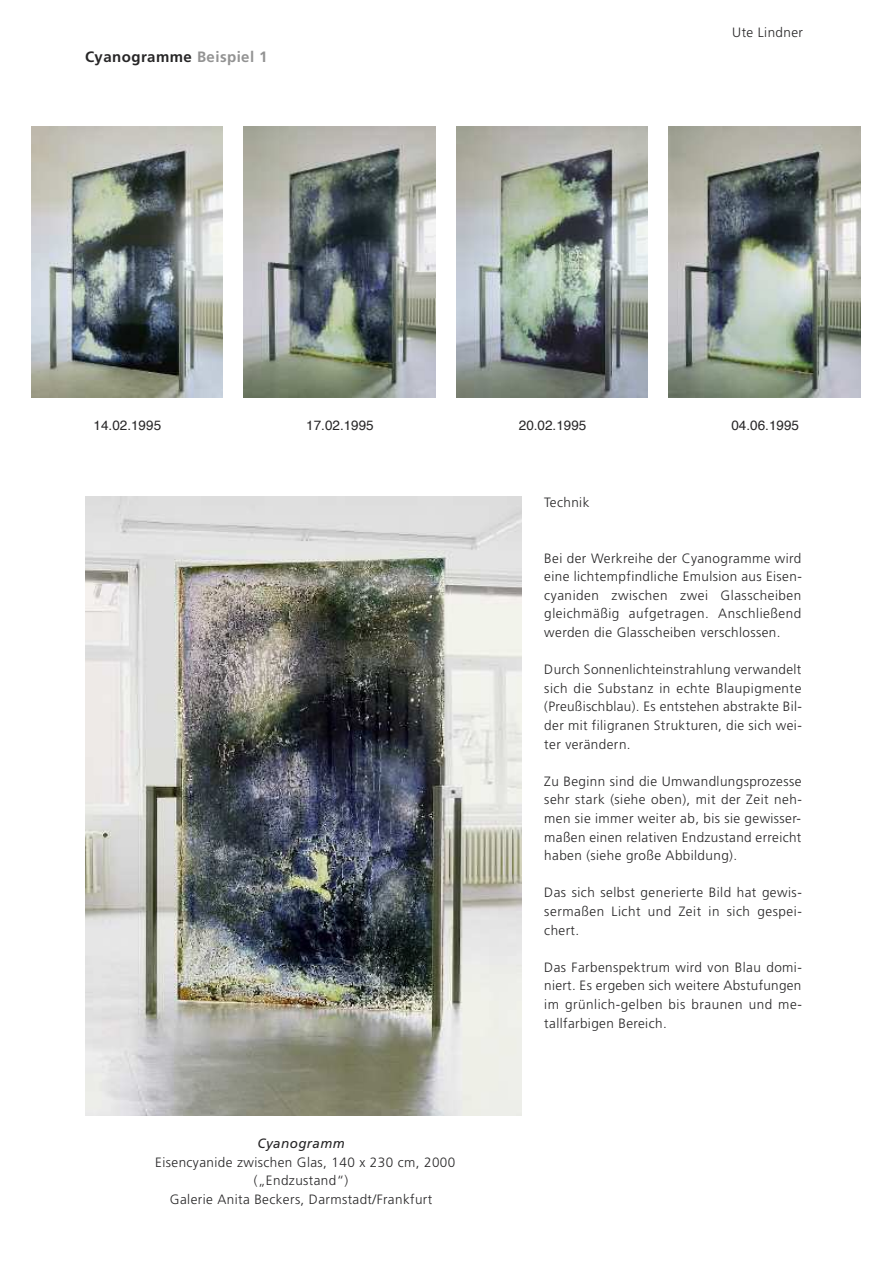
<style>
.page{position:relative;width:893px;height:1263px;background:#fff}
.page>*{position:absolute;margin:0;border:0;box-sizing:border-box;transform-origin:0 0}
.t1{font:700 15px "Frutiger";letter-spacing:.03em;color:#272627}
.t2{font:300 13.5px/18.6px "Frutiger";letter-spacing:.03em;color:#272627;text-align:justify}
.t3{font:13.5px "Helvetica";color:#272627}
.t4{font:italic 13.5px "Frutiger";letter-spacing:.03em;color:#272627}
.s1{color:#939393}
</style>
<div class="page">
<img style="left:31px;top:127px;width:191px;height:270px">
<img style="left:244px;top:127px;width:191px;height:270px">
<img style="left:456px;top:127px;width:192px;height:270px">
<img style="left:669px;top:127px;width:191px;height:270px">
<img style="left:85px;top:497px;width:436px;height:619px">
<p class="t1" style="left:85px;top:51px;width:184px">Cyanogramme <span class="s1">Beispiel 1</span></p>
<p class="t2" style="left:732px;top:24px;width:72px">Ute Lindner</p>
<p class="t3" style="left:94px;top:420px;width:69px">14.02.1995</p>
<p class="t3" style="left:306px;top:420px;width:69px">17.02.1995</p>
<p class="t3" style="left:519px;top:420px;width:69px">20.02.1995</p>
<p class="t3" style="left:731px;top:420px;width:69px">04.06.1995</p>
<p class="t2" style="left:544px;top:494px;width:47px">Technik</p>
<p class="t4" style="left:257px;top:1138px;width:89px">Cyanogramm</p>
<p class="t2" style="left:155px;top:1153px;width:301px">Eisencyanide zwischen Glas, 140 x 230 cm, 2000</p>
<p class="t2" style="left:254px;top:1172px;width:96px">(„Endzustand“)</p>
<p class="t2" style="left:170px;top:1191px;width:264px">Galerie Anita Beckers, Darmstadt/Frankfurt</p>
<p class="t2" style="left:544px;top:550px;width:259px">Bei der Werkreihe der Cyanogramme wird eine lichtempfindliche Emulsion aus Eisen&shy;cyaniden zwischen zwei Glasscheiben gleichmäßig aufgetragen. Anschließend werden die Glasscheiben verschlossen.</p>
<p class="t2" style="left:544px;top:661px;width:259px">Durch Sonnenlichteinstrahlung verwandelt sich die Substanz in echte Blaupigmente (Preußischblau). Es entstehen abstrakte Bil&shy;der mit filigranen Strukturen, die sich wei&shy;ter verändern.</p>
<p class="t2" style="left:544px;top:773px;width:259px">Zu Beginn sind die Umwandlungsprozesse sehr stark (siehe oben), mit der Zeit neh&shy;men sie immer weiter ab, bis sie gewisser&shy;maßen einen relativen Endzustand erreicht haben (siehe große Abbildung).</p>
<p class="t2" style="left:544px;top:884px;width:259px">Das sich selbst generierte Bild hat gewis&shy;sermaßen Licht und Zeit in sich gespei&shy;chert.</p>
<p class="t2" style="left:544px;top:959px;width:259px">Das Farbenspektrum wird von Blau domi&shy;niert. Es ergeben sich weitere Abstufungen im grünlich-gelben bis braunen und me&shy;tallfarbigen Bereich.</p>
</div>
